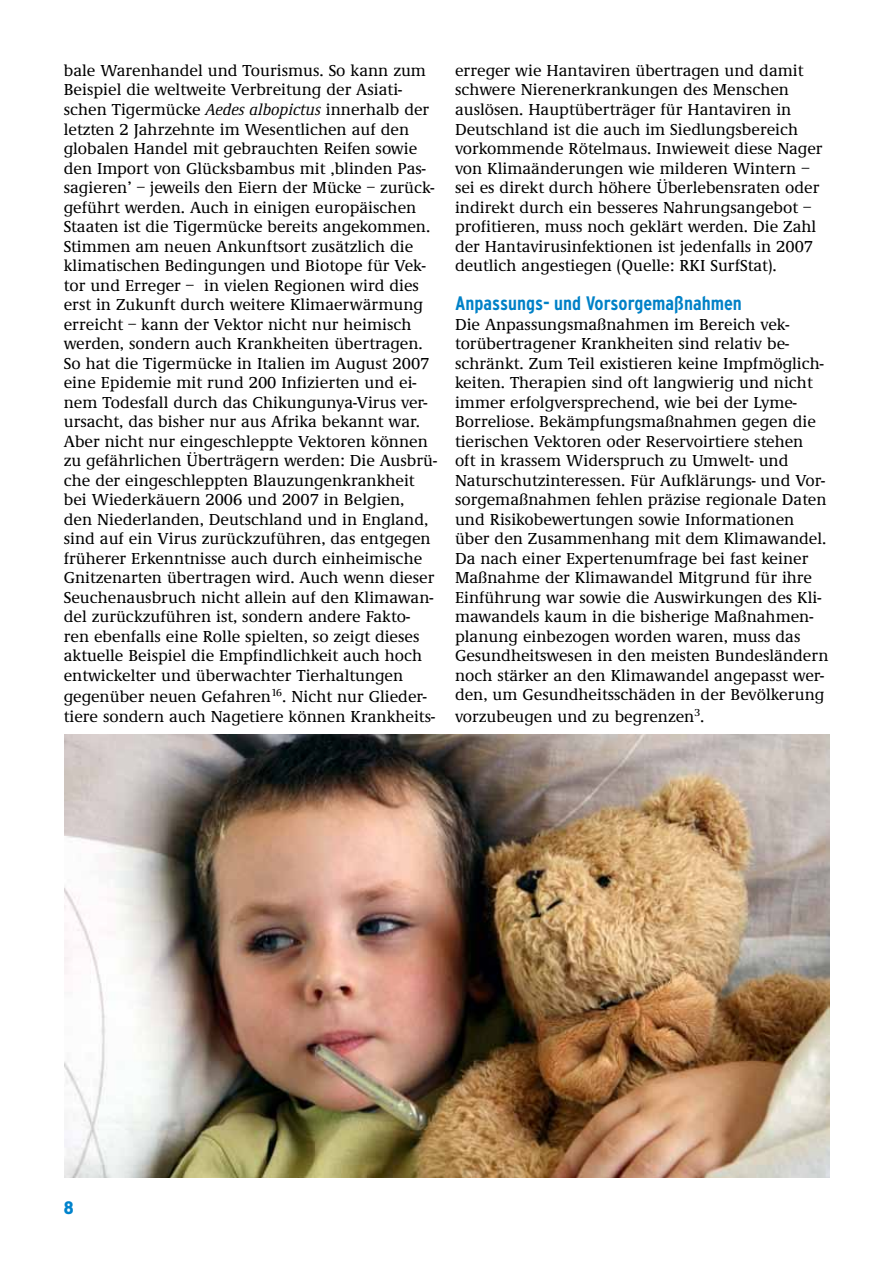
<style>
.page{position:relative;width:893px;height:1263px;background:#fff}
.page>*{position:absolute;margin:0;border:0;box-sizing:border-box;transform-origin:0 0}
.t1{font:700 condensed 19.5px "Interstate";color:#0081c7}
.t2{font:900 condensed 18px "Interstate";color:#0083cc}
.t3{font:500 16.5px/19.5px "Demos EF";color:#000}
.s1{font-style:italic}
</style>
<div class="page">
<img style="left:65px;top:734px;width:764px;height:444px">
<p class="t3" style="left:64px;top:61px;width:375px">bale Warenhandel und Tourismus. So kann zum Beispiel die weltweite Verbreitung der Asiati&shy;schen Tigermücke <span class="s1">Aedes albopictus</span> innerhalb der letzten 2 Jahrzehnte im Wesentlichen auf den globalen Handel mit gebrauchten Reifen sowie den Import von Glücksbambus mit ‚blinden Pas&shy;sagieren’ – jeweils den Eiern der Mücke – zurück&shy;geführt werden. Auch in einigen europäischen Staaten ist die Tigermücke bereits angekommen.<br>Stimmen am neuen Ankunftsort zusätzlich die klimatischen Bedingungen und Biotope für Vek&shy;tor und Erreger – in vielen Regionen wird dies erst in Zukunft durch weitere Klimaerwärmung erreicht – kann der Vektor nicht nur heimisch werden, sondern auch Krankheiten übertragen.<br>So hat die Tigermücke in Italien im August 2007 eine Epidemie mit rund 200 Infizierten und ei&shy;nem Todesfall durch das Chikungunya-Virus ver&shy;ursacht, das bisher nur aus Afrika bekannt war.<br>Aber nicht nur eingeschleppte Vektoren können zu gefährlichen Überträgern werden: Die Ausbrü&shy;che der eingeschleppten Blauzungenkrankheit bei Wiederkäuern 2006 und 2007 in Belgien, den Niederlanden, Deutschland und in England, sind auf ein Virus zurückzuführen, das entgegen früherer Erkenntnisse auch durch einheimische Gnitzenarten übertragen wird. Auch wenn dieser Seuchenausbruch nicht allein auf den Klimawan&shy;del zurückzuführen ist, sondern andere Fakto&shy;ren ebenfalls eine Rolle spielten, so zeigt dieses aktuelle Beispiel die Empfindlichkeit auch hoch entwickelter und überwachter Tierhaltungen</p>
<p class="t3" style="left:64px;top:688px;width:373px">gegenüber neuen Gefahren<sup>16</sup>. Nicht nur Glieder&shy;tiere sondern auch Nagetiere können Krankheits-</p>
<p class="t3" style="left:455px;top:61px;width:369px">erreger wie Hantaviren übertragen und damit schwere Nierenerkrankungen des Menschen auslösen. Hauptüberträger für Hantaviren in Deutschland ist die auch im Siedlungsbereich vorkommende Rötelmaus. Inwieweit diese Nager von Klimaänderungen wie milderen Wintern – sei es direkt durch höhere Überlebensraten oder indirekt durch ein besseres Nahrungsangebot – profitieren, muss noch geklärt werden. Die Zahl der Hantavirusinfektionen ist jedenfalls in 2007 deutlich angestiegen (Quelle: RKI SurfStat).</p>
<p class="t1" style="left:455px;top:292px;width:288px">Anpassungs- und Vorsorgemaßnahmen</p>
<p class="t3" style="left:455px;top:315px;width:375px">Die Anpassungsmaßnahmen im Bereich vek&shy;torübertragener Krankheiten sind relativ be&shy;schränkt. Zum Teil existieren keine Impfmöglich&shy;keiten. Therapien sind oft langwierig und nicht immer erfolgversprechend, wie bei der Lyme-Borreliose. Bekämpfungsmaßnahmen gegen die tierischen Vektoren oder Reservoirtiere stehen<br>oft in krassem Widerspruch zu Umwelt- und Naturschutzinteressen. Für Aufklärungs- und Vor&shy;sorgemaßnahmen fehlen präzise regionale Daten und Risikobewertungen sowie Informationen über den Zusammenhang mit dem Klimawandel.<br>Da nach einer Expertenumfrage bei fast keiner Maßnahme der Klimawandel Mitgrund für ihre Einführung war sowie die Auswirkungen des Kli&shy;mawandels kaum in die bisherige Maßnahmen&shy;planung einbezogen worden waren, muss das Gesundheitswesen in den meisten Bundesländern noch stärker an den Klimawandel angepasst wer&shy;den, um Gesundheitsschäden in der Bevölkerung</p>
<p class="t3" style="left:455px;top:707px;width:251px">vorzubeugen und zu begrenzen<sup>3</sup>.</p>
<p class="t2" style="left:64px;top:1197px;width:11px">8</p>
</div>
